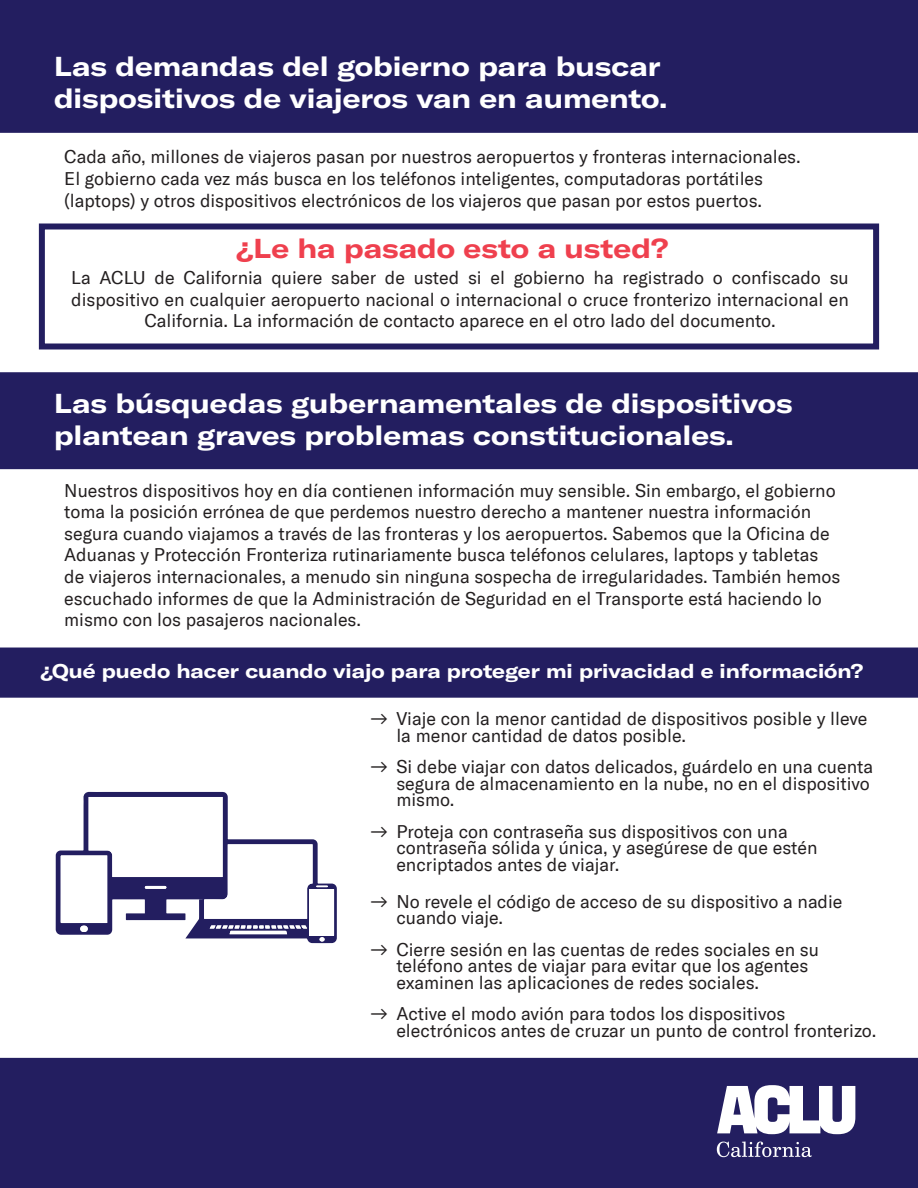
<style>
.page{position:relative;width:918px;height:1188px;background:#fff}
.page>*{position:absolute;margin:0;border:0;box-sizing:border-box;transform-origin:0 0}
.t1{font:700 expanded 27px/32.4px "GT America";color:#fff}
.t2{font:700 expanded 27px "GT America";color:#ef404e}
.t3{font:700 expanded 19.5px "GT America";color:#fff}
.t4{font:18px/21.6px "GT America";color:#231f20}
</style>
<div class="page">
<div style="left:0;top:0;width:918px;height:133px;background:#231e60"></div>
<div style="left:0;top:1058px;width:918px;height:130px;background:#231e60"></div>
<div style="left:0;top:372px;width:918px;height:97px;background:#231e60"></div>
<svg style="left:717px;top:1085px;width:138px;height:49px"></svg>
<svg style="left:717px;top:1142px;width:95px;height:15px"></svg>
<div style="left:39px;top:224px;width:840px;height:126px;border:6px solid #231e60"></div>
<div style="left:0;top:648px;width:918px;height:50px;background:#231e60"></div>
<svg style="left:56px;top:792px;width:281px;height:151px"></svg>
<p class="t1" style="left:54px;top:49px;width:615px">Las demandas del gobierno para buscar dispositivos de viajeros van en aumento.</p>
<p class="t4" style="left:64px;top:146px;width:738px">Cada año, millones de viajeros pasan por nuestros aeropuertos y fronteras internacionales.<br>El gobierno cada vez más busca en los teléfonos inteligentes, computadoras portátiles (laptops) y otros dispositivos electrónicos de los viajeros que pasan por estos puertos.</p>
<p class="t2" style="left:236px;top:232px;width:434px">¿Le ha pasado esto a usted?</p>
<p class="t4" style="left:71px;top:267px;width:779px;text-align:center">La ACLU de California quiere saber de usted si el gobierno ha registrado o confiscado su dispositivo en cualquier aeropuerto nacional o internacional o cruce fronterizo internacional en<br>California. La información de contacto aparece en el otro lado del documento.</p>
<p class="t1" style="left:54px;top:386px;width:740px">Las búsquedas gubernamentales de dispositivos plantean graves problemas constitucionales.</p>
<p class="t4" style="left:64px;top:479px;width:777px">Nuestros dispositivos hoy en día contienen información muy sensible. Sin embargo, el gobierno toma la posición errónea de que perdemos nuestro derecho a mantener nuestra información segura cuando viajamos a través de las fronteras y los aeropuertos. Sabemos que la Oficina de Aduanas y Protección Fronteriza rutinariamente busca teléfonos celulares, laptops y tabletas de viajeros internacionales, a menudo sin ninguna sospecha de irregularidades. También hemos escuchado informes de que la Administración de Seguridad en el Transporte está haciendo lo mismo con los pasajeros nacionales.</p>
<p class="t3" style="left:40px;top:659px;width:824px">¿Qué puedo hacer cuando viajo para proteger mi privacidad e información?</p>
<p class="t4" style="left:396px;top:711px;width:473px;line-height:16.5px;text-indent:-27px">ʸ Viaje con la menor cantidad de dispositivos posible y lleve la menor cantidad de datos posible.</p>
<p class="t4" style="left:396px;top:759px;width:478px;line-height:16.5px;text-indent:-27px">ʸ Si debe viajar con datos delicados, guárdelo en una cuenta segura de almacenamiento en la nube, no en el dispositivo mismo.</p>
<p class="t4" style="left:396px;top:823px;width:423px;line-height:16.5px;text-indent:-27px">ʸ Proteja con contraseña sus dispositivos con una contraseña sólida y única, y asegúrese de que estén encriptados antes de viajar.</p>
<p class="t4" style="left:396px;top:893px;width:448px;line-height:16.5px;text-indent:-27px">ʸ No revele el código de acceso de su dispositivo a nadie cuando viaje.</p>
<p class="t4" style="left:396px;top:941px;width:424px;line-height:16.5px;text-indent:-27px">ʸ Cierre sesión en las cuentas de redes sociales en su teléfono antes de viajar para evitar que los agentes examinen las aplicaciones de redes sociales.</p>
<p class="t4" style="left:396px;top:1006px;width:482px;line-height:16.5px;text-indent:-27px">ʸ Active el modo avión para todos los dispositivos electrónicos antes de cruzar un punto de control fronterizo.</p>
</div>
